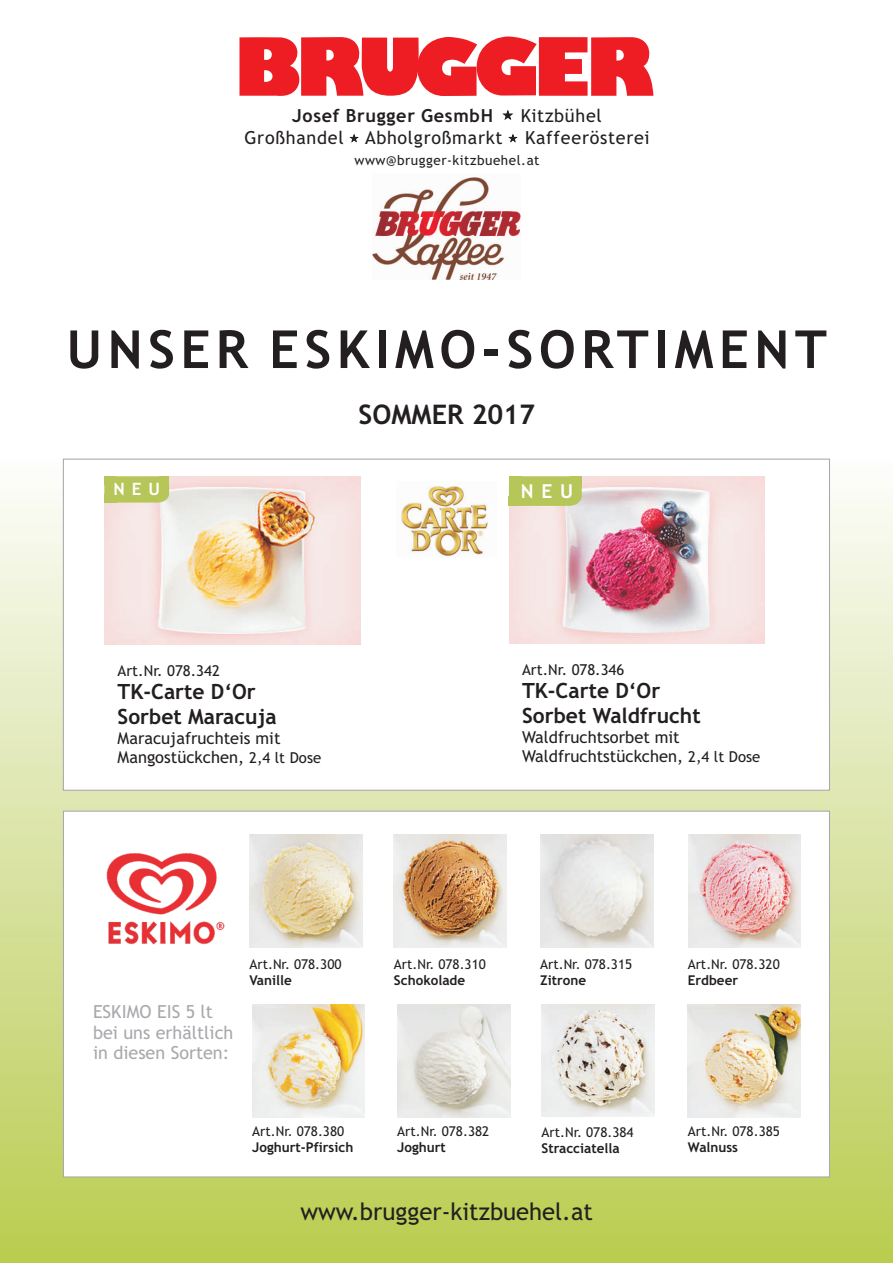
<style>
.page{position:relative;width:893px;height:1263px;background:#fff}
.page>*{position:absolute;margin:0;border:0;box-sizing:border-box;transform-origin:0 0}
.t1{font:700 52.5px "Trebuchet MS";letter-spacing:.105em;color:#231f20}
.t2{font:700 27px "Trebuchet MS";color:#231f20}
.t3{font:23.85px "Trebuchet MS";color:#231f20}
.t4{font:700 21px/24.5px "Trebuchet MS";color:#231f20}
.t5{font:700 19.2px "Trebuchet MS";color:#fff}
.t6{font:18px/22.4px "Trebuchet MS";letter-spacing:.04em;color:#231f20}
.t7{font:18px/20.9px "Trebuchet MS";color:#a8a9ad}
.t8{font:700 18px "Trebuchet MS";letter-spacing:.04em;color:#231f20}
.t9{font:700 17.1px "Trebuchet MS";color:#fff}
.t10{font:16.5px/19.2px "Trebuchet MS";color:#231f20}
.t11{font:15px "Trebuchet MS";color:#231f20}
.t12{font:13.5px "Trebuchet MS";color:#231f20}
.t13{font:700 13.5px "Trebuchet MS";color:#231f20}
.t14{font:13.5px "Trebuchet MS";letter-spacing:.04em;color:#231f20}
.s1{font-size:15px}
</style>
<div class="page">
<div style="left:0;top:459px;width:893px;height:804px;background:linear-gradient(to bottom,#fbfcfb,#bacc50)"></div>
<svg style="left:239px;top:36px;width:415px;height:60px"></svg>
<svg style="left:503px;top:111px;width:10px;height:9px"></svg>
<svg style="left:509px;top:135px;width:8px;height:7px"></svg>
<svg style="left:350px;top:135px;width:8px;height:7px"></svg>
<svg style="left:62px;top:458px;width:768px;height:333px"></svg>
<svg style="left:62px;top:810px;width:768px;height:368px"></svg>
<img style="left:373px;top:177px;width:147px;height:102px">
<img style="left:688px;top:835px;width:112px;height:112px">
<img style="left:394px;top:835px;width:113px;height:113px">
<img style="left:249px;top:835px;width:113px;height:113px">
<img style="left:540px;top:835px;width:113px;height:113px">
<img style="left:542px;top:1004px;width:112px;height:113px">
<img style="left:252px;top:1004px;width:113px;height:113px">
<img style="left:397px;top:1004px;width:113px;height:113px">
<img style="left:688px;top:1004px;width:113px;height:113px">
<img style="left:397px;top:481px;width:99px;height:77px">
<img style="left:98px;top:835px;width:129px;height:129px">
<img style="left:104px;top:477px;width:257px;height:168px">
<img style="left:509px;top:476px;width:256px;height:168px">
<svg style="left:509px;top:476px;width:73px;height:30px;background:#b7c65c"></svg>
<div style="left:571px;top:476px;width:11px;height:11px;background:#b6c658"></div>
<div style="left:509px;top:476px;width:12px;height:10px;background:#b6c658"></div>
<div style="left:509px;top:497px;width:14px;height:9px;background:#b6c658"></div>
<svg style="left:104px;top:476px;width:65px;height:26px"></svg>
<div style="left:159px;top:476px;width:10px;height:9px;background:#b6c658"></div>
<div style="left:105px;top:476px;width:11px;height:9px;background:#b6c658"></div>
<div style="left:105px;top:494px;width:12px;height:8px;background:#b6c658"></div>
<h3 class="t8" style="left:292px;top:109px;width:202px">Josef Brugger GesmbH</h3>
<h3 class="t6" style="left:244px;top:106px;width:407px;text-indent:276px">Kitzbühel<br>Großhandel Abholgroßmarkt Kaffeerösterei</h3>
<p class="t14" style="left:354px;top:155px;width:187px">www@brugger-kitzbuehel.at</p>
<h1 class="t1" style="left:67px;top:329px;width:762px">UNSER ESKIMO-SORTIMENT</h1>
<h2 class="t2" style="left:359px;top:404px;width:178px">SOMMER 2017</h2>
<p class="t9" style="left:114px;top:483px;width:48px">N E U</p>
<h3 class="t5" style="left:521px;top:484px;width:54px">N E U</h3>
<p class="t11" style="left:118px;top:665px;width:104px">Art.Nr. 078.342</p>
<h3 class="t4" style="left:118px;top:681px;width:160px">TK-Carte D‘Or<br>Sorbet Maracuja</h3>
<p class="t10" style="left:118px;top:730px;width:205px">Maracujafruchteis mit<br>Mangostückchen, <span class="s1">2,4 lt Dose</span></p>
<p class="t11" style="left:522px;top:664px;width:104px">Art.Nr. 078.346</p>
<h3 class="t4" style="left:522px;top:681px;width:180px">TK-Carte D‘Or<br>Sorbet Waldfrucht</h3>
<p class="t10" style="left:522px;top:729px;width:240px">Waldfruchtsorbet mit<br>Waldfruchtstückchen, <span class="s1">2,4 lt Dose</span></p>
<h3 class="t7" style="left:93px;top:1002px;width:142px">ESKIMO EIS 5 lt bei uns erhältlich in diesen Sorten:</h3>
<p class="t12" style="left:249px;top:959px;width:93px">Art.Nr. 078.300</p>
<p class="t13" style="left:249px;top:975px;width:44px">Vanille</p>
<p class="t12" style="left:252px;top:1126px;width:93px">Art.Nr. 078.380</p>
<p class="t13" style="left:252px;top:1142px;width:103px">Joghurt-Pfirsich</p>
<p class="t12" style="left:394px;top:959px;width:93px">Art.Nr. 078.310</p>
<p class="t13" style="left:394px;top:975px;width:73px">Schokolade</p>
<p class="t12" style="left:397px;top:1126px;width:93px">Art.Nr. 078.382</p>
<p class="t13" style="left:397px;top:1142px;width:50px">Joghurt</p>
<p class="t12" style="left:540px;top:959px;width:93px">Art.Nr. 078.315</p>
<p class="t13" style="left:540px;top:975px;width:48px">Zitrone</p>
<p class="t12" style="left:542px;top:1127px;width:93px">Art.Nr. 078.384</p>
<p class="t13" style="left:542px;top:1143px;width:80px">Stracciatella</p>
<p class="t12" style="left:688px;top:959px;width:93px">Art.Nr. 078.320</p>
<p class="t13" style="left:688px;top:975px;width:52px">Erdbeer</p>
<p class="t12" style="left:688px;top:1126px;width:93px">Art.Nr. 078.385</p>
<p class="t13" style="left:688px;top:1142px;width:52px">Walnuss</p>
<h3 class="t3" style="left:300px;top:1202px;width:294px">www.brugger-kitzbuehel.at</h3>
</div>
